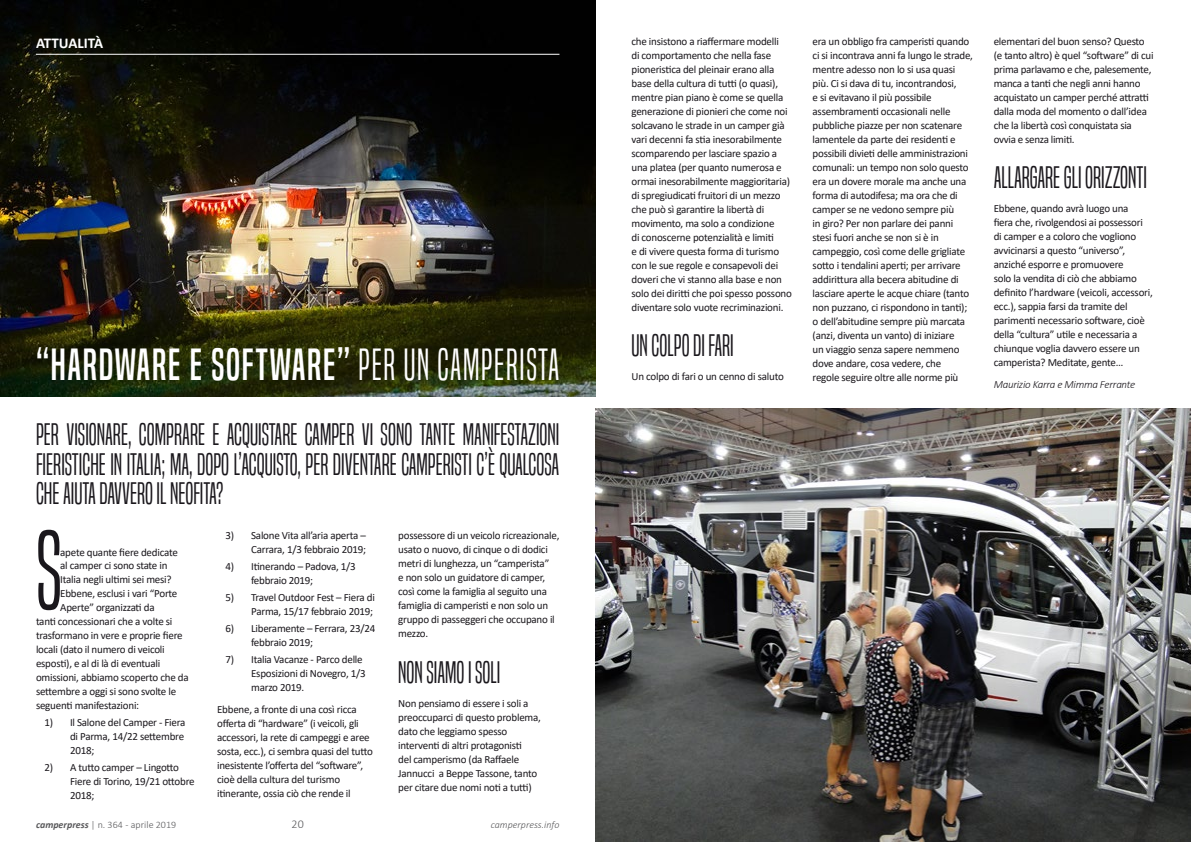
<style>
.page{position:relative;width:1191px;height:842px;background:#fff}
.page>*{position:absolute;margin:0;border:0;box-sizing:border-box;transform-origin:0 0}
.t1{font:102.8px "Built Titling Lt";color:#1a171c}
.t2{font:42px "Built Titling Rg";letter-spacing:.04em;color:#fff}
.t3{font:29px/30px "Built Titling Lt";color:#1a171c;text-align:justify}
.t4{font:700 15px "Calibri";color:#fff}
.t5{font:300 12px "Calibri";color:#58585a}
.t6{font:11px/14px "Calibri";letter-spacing:-.02em;color:#1a171c}
.t7{font:italic 300 11px "Calibri";letter-spacing:-.025em;color:#1a171c}
.t8{font:300 10px "Calibri";color:#58585a}
.t9{font:italic 300 10px "Calibri";color:#58585a}
.s1{font-family:"Built Titling Lt"}
.s2{font-weight:700;font-style:italic}
</style>
<div class="page">
<img style="left:0;top:0;width:595px;height:397px">
<hr style="left:36px;top:54px;width:523px;height:1px;background:#fff">
<img style="left:595px;top:408px;width:596px;height:434px">
<h3 class="t4" style="left:36px;top:33px;width:69px">ATTUALITÀ</h3>
<h2 class="t2" style="left:36px;top:339px;width:525px">“HARDWARE E SOFTWARE” <span class="s1">PER UN CAMPERISTA</span></h2>
<h3 class="t3" style="left:36px;top:419px;width:525px">PER VISIONARE, COMPRARE E ACQUISTARE CAMPER VI SONO TANTE MANIFESTAZIONI FIERISTICHE IN ITALIA; MA, DOPO L’ACQUISTO, PER DIVENTARE CAMPERISTI C’È QUALCOSA CHE AIUTA DAVVERO IL NEOFITA?</h3>
<h1 class="t1" style="left:36px;top:510px;width:28px">S</h1>
<p class="t6" style="left:226px;top:528px;width:142px;text-align:right">3) Salone Vita all’aria aperta –<br>Carrara, 1/3 febbraio 2019;</p>
<p class="t6" style="left:251px;top:559px;width:106px;text-indent:-26px">4) Itinerando – Padova, 1/3 febbraio 2019;</p>
<p class="t6" style="left:226px;top:590px;width:151px;text-align:right">5) Travel Outdoor Fest – Fiera di<br>Parma, 15/17 febbraio 2019;</p>
<p class="t6" style="left:251px;top:621px;width:126px;text-indent:-26px">6) Liberamente – Ferrara, 23/24 febbraio 2019;</p>
<p class="t6" style="left:251px;top:652px;width:116px;text-indent:-26px">7) Italia Vacanze - Parco delle<br>Esposizioni di Novegro, 1/3 marzo 2019.</p>
<p class="t6" style="left:217px;top:702px;width:157px">Ebbene, a fronte di una così ricca offerta di “hardware” (i veicoli, gli accessori, la rete di campeggi e aree sosta, ecc.), ci sembra quasi del tutto inesistente l’offerta del “software”, cioè della cultura del turismo itinerante, ossia ciò che rende il</p>
<p class="t6" style="left:398px;top:528px;width:163px">possessore di un veicolo ricreazionale, usato o nuovo, di cinque o di dodici metri di lunghezza, un “camperista”<br>e non solo un guidatore di camper, così come la famiglia al seguito una famiglia di camperisti e non solo un gruppo di passeggeri che occupano il mezzo.</p>
<h3 class="t3" style="left:398px;top:657px;width:104px">NON SIAMO I SOLI</h3>
<p class="t6" style="left:398px;top:696px;width:144px">Non pensiamo di essere i soli a preoccuparci di questo problema, dato che leggiamo spesso interventi di altri protagonisti<br>del camperismo (da Raffaele<br>Jannucci a Beppe Tassone, tanto per citare due nomi noti a tutti)</p>
<p class="t6" style="left:60px;top:545px;width:119px">apete quante fiere dedicate</p>
<p class="t6" style="left:60px;top:558px;width:109px">al camper ci sono state in</p>
<p class="t6" style="left:60px;top:572px;width:113px">Italia negli ultimi sei mesi?</p>
<p class="t6" style="left:60px;top:586px;width:119px">Ebbene, esclusi i vari “Porte</p>
<p class="t6" style="left:60px;top:600px;width:96px">Aperte” organizzati da</p>
<p class="t6" style="left:36px;top:614px;width:138px">tanti concessionari che a volte si</p>
<p class="t6" style="left:36px;top:628px;width:148px">trasformano in vere e proprie fiere</p>
<p class="t6" style="left:36px;top:642px;width:130px">locali (dato il numero di veicoli</p>
<p class="t6" style="left:36px;top:656px;width:126px">esposti), e al di là di eventuali</p>
<p class="t6" style="left:36px;top:670px;width:154px">omissioni, abbiamo scoperto che da</p>
<p class="t6" style="left:36px;top:684px;width:142px">settembre a oggi si sono svolte le</p>
<p class="t6" style="left:36px;top:698px;width:105px">seguenti manifestazioni:</p>
<p class="t6" style="left:70px;top:715px;width:117px;text-align:justify;text-indent:-26px">1) Il Salone del Camper - Fiera di Parma, 14/22 settembre 2018;</p>
<p class="t6" style="left:70px;top:760px;width:126px;text-indent:-26px">2) A tutto camper – Lingotto<br>Fiere di Torino, 19/21 ottobre<br>2018;</p>
<p class="t8" style="left:36px;top:818px;width:142px"><span class="s2">camperpress</span> | n. 364 - aprile 2019</p>
<p class="t5" style="left:292px;top:816px;width:14px">20</p>
<p class="t9" style="left:491px;top:818px;width:70px">camperpress.info</p>
<p class="t6" style="left:631px;top:34px;width:162px">che insistono a riaffermare modelli<br>di comportamento che nella fase pioneristica del pleinair erano alla base della cultura di tutti (o quasi), mentre pian piano è come se quella generazione di pionieri che come noi solcavano le strade in un camper già vari decenni fa stia inesorabilmente scomparendo per lasciare spazio a una platea (per quanto numerosa e ormai inesorabilmente maggioritaria) di spregiudicati fruitori di un mezzo che può sì garantire la libertà di movimento, ma solo a condizione<br>di conoscerne potenzialità e limiti<br>e di vivere questa forma di turismo con le sue regole e consapevoli dei doveri che vi stanno alla base e non solo dei diritti che poi spesso possono diventare solo vuote recriminazioni.</p>
<h3 class="t3" style="left:631px;top:331px;width:104px">UN COLPO DI FARI</h3>
<p class="t6" style="left:631px;top:369px;width:154px">Un colpo di fari o un cenno di saluto</p>
<p class="t6" style="left:812px;top:34px;width:162px">era un obbligo fra camperisti quando ci si incontrava anni fa lungo le strade, mentre adesso non lo si usa quasi più. Ci si dava di tu, incontrandosi,<br>e si evitavano il più possibile assembramenti occasionali nelle pubbliche piazze per non scatenare lamentele da parte dei residenti e possibili divieti delle amministrazioni comunali: un tempo non solo questo era un dovere morale ma anche una forma di autodifesa; ma ora che di camper se ne vedono sempre più<br>in giro? Per non parlare dei panni stesi fuori anche se non si è in campeggio, così come delle grigliate sotto i tendalini aperti; per arrivare addirittura alla becera abitudine di lasciare aperte le acque chiare (tanto non puzzano, ci rispondono in tanti); o dell’abitudine sempre più marcata (anzi, diventa un vanto) di iniziare<br>un viaggio senza sapere nemmeno dove andare, cosa vedere, che<br>regole seguire oltre alle norme più</p>
<p class="t6" style="left:993px;top:34px;width:161px">elementari del buon senso? Questo (e tanto altro) è quel “software” di cui prima parlavamo e che, palesemente, manca a tanti che negli anni hanno acquistato un camper perché attratti dalla moda del momento o dall’idea che la libertà così conquistata sia ovvia e senza limiti.</p>
<h3 class="t3" style="left:993px;top:163px;width:155px">ALLARGARE GLI ORIZZONTI</h3>
<p class="t6" style="left:993px;top:201px;width:161px">Ebbene, quando avrà luogo una<br>fiera che, rivolgendosi ai possessori di camper e a coloro che vogliono avvicinarsi a questo “universo”, anziché esporre e promuovere<br>solo la vendita di ciò che abbiamo definito l’hardware (veicoli, accessori, ecc.), sappia farsi da tramite del parimenti necessario software, cioè della “cultura” utile e necessaria a chiunque voglia davvero essere un camperista? Meditate, gente…</p>
<p class="t7" style="left:993px;top:377px;width:143px">Maurizio Karra e Mimma Ferrante</p>
</div>
